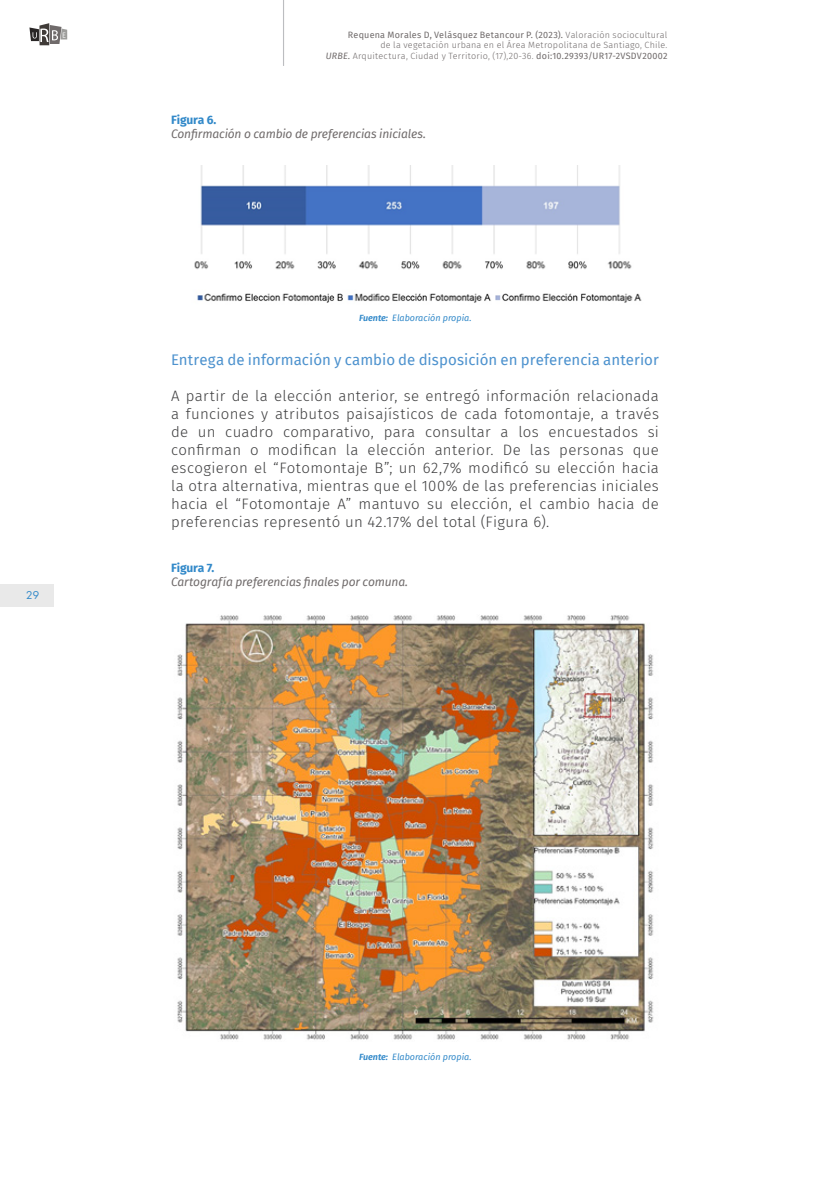
<style>
.page{position:relative;width:830px;height:1191px;background:#fff}
.page>*{position:absolute;margin:0;border:0;box-sizing:border-box;transform-origin:0 0}
.t1{font:300 15px/18px "Fira Sans";letter-spacing:.02em;color:#3e3e3f;text-align:justify}
.t2{font:15px "Fira Sans";letter-spacing:.005em;color:#4d92ce}
.t3{font:italic 12px "Fira Sans";letter-spacing:-.015em;color:#706b6b}
.t4{font:700 12px "Fira Sans";letter-spacing:-.01em;color:#3289c9}
.t5{font:10.5px "Futura Std";color:#3289c9}
.t6{font:300 9px "Fira Sans";letter-spacing:.025em;color:#706b6b}
.t7{font:9px "Fira Sans";letter-spacing:.025em;color:#706b6b}
.pie_de_foto{font:italic 9px "Fira Sans";color:#3289c9}
.s1{font-weight:300}
.s2{font-weight:400;font-style:italic}
.s3{font-weight:400}
.s4{font-weight:600}
</style>
<div class="page">
<div style="left:0;top:584px;width:53px;height:22px;background:#e9e9e9"></div>
<hr style="left:283px;top:0;width:1px;height:66px;background:#bcbdc0">
<img style="left:194px;top:166px;width:448px;height:137px">
<img style="left:177px;top:615px;width:477px;height:425px">
<svg style="left:29px;top:23px;width:38px;height:22px"></svg>
<p class="t5" style="left:26px;top:588px;width:14px">29</p>
<p class="t7" style="left:348px;top:28px;width:321px">Requena Morales D, Velásquez Betancour P. (2023). <span class="s1">Valoración sociocultural</span></p>
<p class="t6" style="left:380px;top:39px;width:288px">de la vegetación urbana en el Área Metropolitana de Santiago, Chile.</p>
<p class="t6" style="left:325px;top:50px;width:343px"><span class="s2">URBE.</span> Arquitectura, Ciudad y Territorio, (17),20-36. <span class="s3">doi:10.29393/UR17-2VSDV20002</span></p>
<p class="t4" style="left:171px;top:110px;width:47px">Figura 6.</p>
<p class="t3" style="left:171px;top:125px;width:256px">Confirmación o cambio de preferencias iniciales.</p>
<p class="pie_de_foto" style="left:359px;top:311px;width:114px"><span class="s4">Fuente:</span> Elaboración propia.</p>
<p class="t2" style="left:171px;top:348px;width:489px">Entrega de información y cambio de disposición en preferencia anterior</p>
<p class="t1" style="left:171px;top:387px;width:489px">A partir de la elección anterior, se entregó información relacionada a funciones y atributos paisajísticos de cada fotomontaje, a través de un cuadro comparativo, para consultar a los encuestados si confirman o modifican la elección anterior. De las personas que escogieron el “Fotomontaje B”; un 62,7% modificó su elección hacia la otra alternativa, mientras que el 100% de las preferencias iniciales hacia el “Fotomontaje A” mantuvo su elección, el cambio hacia de preferencias representó un 42.17% del total (Figura 6).</p>
<p class="t4" style="left:171px;top:557px;width:45px">Figura 7.</p>
<p class="t3" style="left:171px;top:573px;width:238px">Cartografía preferencias finales por comuna.</p>
<p class="pie_de_foto" style="left:359px;top:1050px;width:114px"><span class="s4">Fuente:</span> Elaboración propia.</p>
</div>
